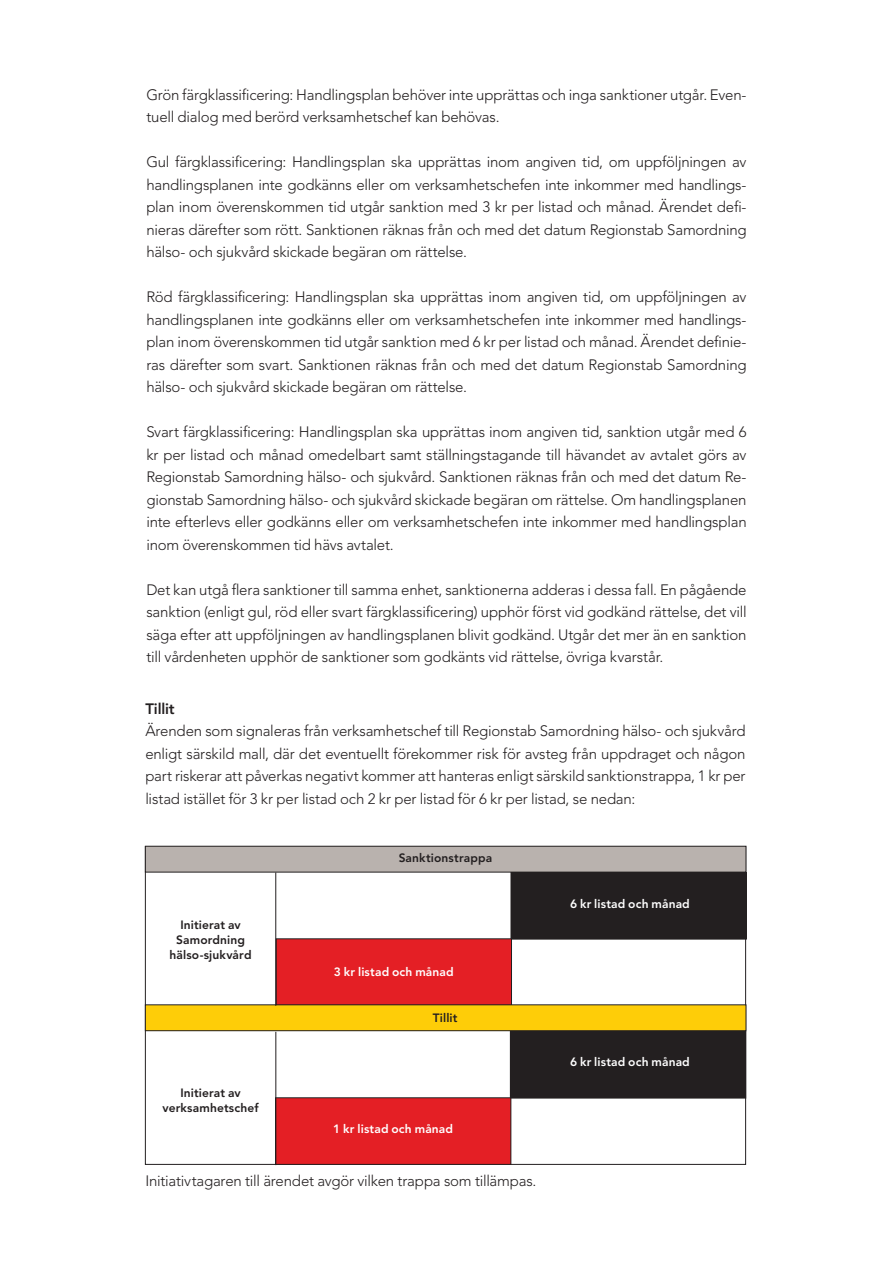
<style>
.page{position:relative;width:893px;height:1263px;background:#fff}
.page>*{position:absolute;margin:0;border:0;box-sizing:border-box;transform-origin:0 0}
.t1{font:300 15px/22.5px "Avenir LT Std";letter-spacing:-.015em;color:#231f20;text-align:justify}
.t2{font:800 15px "Avenir LT Std";letter-spacing:-.01em;color:#231f20}
.t3{font:800 12px/15px "Avenir LT Std";letter-spacing:.01em;color:#231f20;text-align:center}
.t4{font:800 12px "Avenir LT Std";letter-spacing:.015em;color:#fff}
</style>
<div class="page">
<div style="left:145px;top:846px;width:601px;height:26px;background:#b9b2ae"></div>
<div style="left:145px;top:846px;width:601px;height:26px;border:1px solid #231f20"></div>
<div style="left:511px;top:872px;width:235px;height:67px;background:#231f20"></div>
<div style="left:276px;top:939px;width:235px;height:66px;background:#e41f25"></div>
<div style="left:276px;top:938px;width:236px;height:68px;border:1px solid #231f20"></div>
<div style="left:145px;top:1005px;width:601px;height:26px;background:#fecd08"></div>
<div style="left:145px;top:1004px;width:601px;height:27px;border:1px solid #231f20"></div>
<div style="left:510px;top:1031px;width:236px;height:67px;background:#231f20"></div>
<div style="left:276px;top:1098px;width:235px;height:66px;background:#e41f25"></div>
<div style="left:275px;top:1097px;width:236px;height:68px;border:1px solid #231f20"></div>
<hr style="left:275px;top:872px;width:1px;height:134px;background:#231f20">
<hr style="left:275px;top:1032px;width:1px;height:133px;background:#231f20">
<p class="t1" style="left:146px;top:83px;width:602px">Grön färgklassificering: Handlingsplan behöver inte upprättas och inga sanktioner utgår. Even&shy;tuell dialog med berörd verksamhetschef kan behövas.</p>
<p class="t1" style="left:146px;top:151px;width:602px">Gul färgklassificering: Handlingsplan ska upprättas inom angiven tid, om uppföljningen av handlingsplanen inte godkänns eller om verksamhetschefen inte inkommer med handlings&shy;plan inom överenskommen tid utgår sanktion med 3 kr per listad och månad. Ärendet defi&shy;nieras därefter som rött. Sanktionen räknas från och med det datum Regionstab Samordning hälso- och sjukvård skickade begäran om rättelse.</p>
<p class="t1" style="left:146px;top:286px;width:602px">Röd färgklassificering: Handlingsplan ska upprättas inom angiven tid, om uppföljningen av handlingsplanen inte godkänns eller om verksamhetschefen inte inkommer med handlings&shy;plan inom överenskommen tid utgår sanktion med 6 kr per listad och månad. Ärendet definie&shy;ras därefter som svart. Sanktionen räknas från och med det datum Regionstab Samordning hälso- och sjukvård skickade begäran om rättelse.</p>
<p class="t1" style="left:146px;top:421px;width:602px">Svart färgklassificering: Handlingsplan ska upprättas inom angiven tid, sanktion utgår med 6 kr per listad och månad omedelbart samt ställningstagande till hävandet av avtalet görs av Regionstab Samordning hälso- och sjukvård. Sanktionen räknas från och med det datum Re&shy;gionstab Samordning hälso- och sjukvård skickade begäran om rättelse. Om handlingsplanen inte efterlevs eller godkänns eller om verksamhetschefen inte inkommer med handlingsplan inom överenskommen tid hävs avtalet.</p>
<p class="t1" style="left:146px;top:578px;width:602px">Det kan utgå flera sanktioner till samma enhet, sanktionerna adderas i dessa fall. En pågående sanktion (enligt gul, röd eller svart färgklassificering) upphör först vid godkänd rättelse, det vill säga efter att uppföljningen av handlingsplanen blivit godkänd. Utgår det mer än en sanktion till vårdenheten upphör de sanktioner som godkänts vid rättelse, övriga kvarstår.</p>
<p class="t2" style="left:145px;top:700px;width:31px">Tillit</p>
<p class="t1" style="left:145px;top:720px;width:602px">Ärenden som signaleras från verksamhetschef till Regionstab Samordning hälso- och sjukvård enligt särskild mall, där det eventuellt förekommer risk för avsteg från uppdraget och någon part riskerar att påverkas negativt kommer att hanteras enligt särskild sanktionstrappa, 1 kr per listad istället för 3 kr per listad och 2 kr per listad för 6 kr per listad, se nedan:</p>
<p class="t3" style="left:170px;top:917px;width:83px">Initierat av<br>Samordning hälso-sjukvård</p>
<p class="t3" style="left:163px;top:1085px;width:98px">Initierat av verksamhetschef</p>
<p class="t3" style="left:399px;top:851px;width:95px">Sanktionstrappa</p>
<p class="t4" style="left:334px;top:964px;width:121px">3 kr listad och månad</p>
<p class="t3" style="left:433px;top:1010px;width:26px">Tillit</p>
<p class="t4" style="left:333px;top:1121px;width:121px">1 kr listad och månad</p>
<p class="t1" style="left:145px;top:1170px;width:393px">Initiativtagaren till ärendet avgör vilken trappa som tillämpas.</p>
<p class="t4" style="left:570px;top:897px;width:121px">6 kr listad och månad</p>
<p class="t4" style="left:570px;top:1054px;width:121px">6 kr listad och månad</p>
</div>
